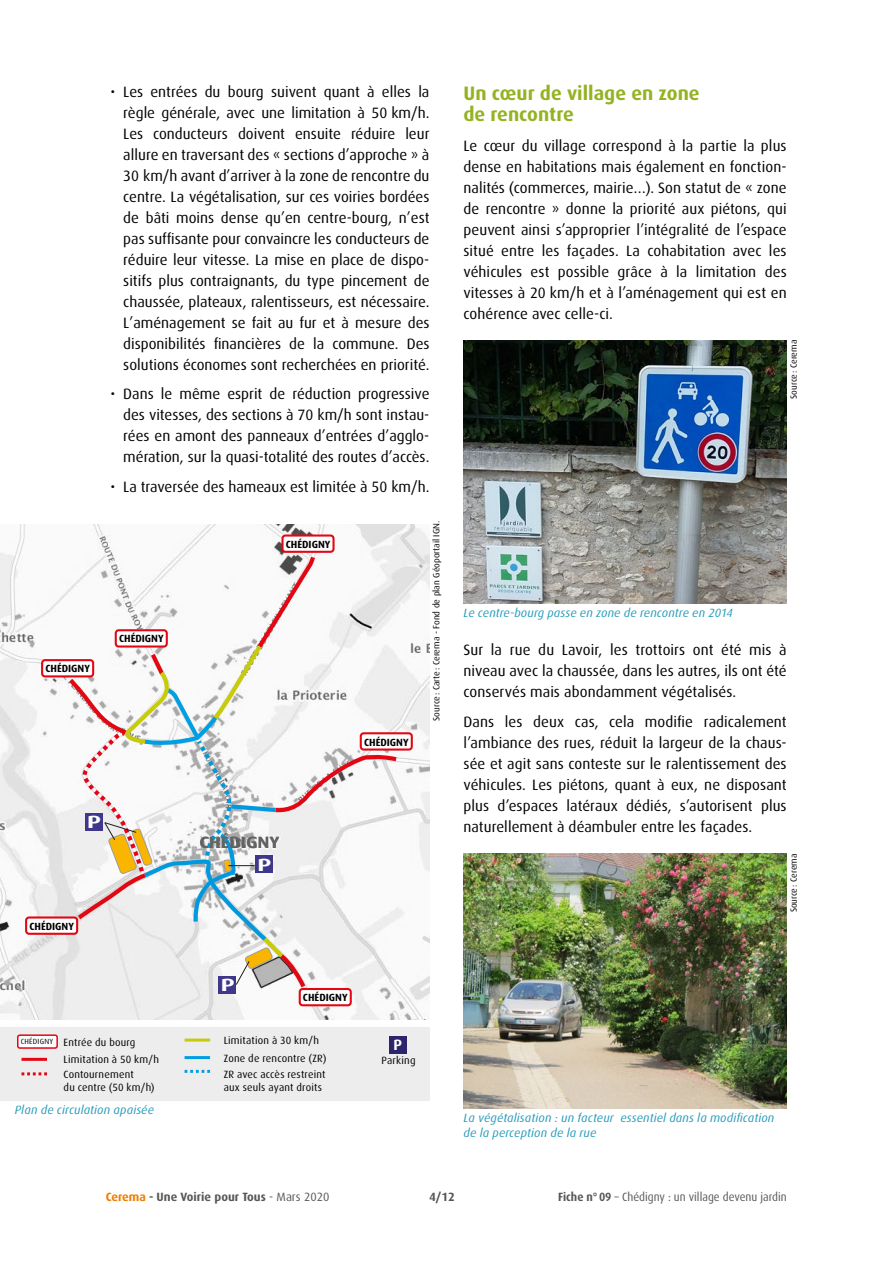
<style>
.page{position:relative;width:893px;height:1263px;background:#fff}
.page>*{position:absolute;margin:0;border:0;box-sizing:border-box;transform-origin:0 0}
.Titre_2{font:700 19.5px/21px "Dax OT";color:#95b222}
.t1{font:700 17.7px "Dax OT";color:#fff;scale:1.37 1}
.t2{font:700 16.5px "Dax OT";color:#646363;scale:1.12 1}
.corps_de_texte{font:15px/21px "Dax OT";color:#000;text-align:justify}
.corps_de_texte-2{font:700 15px "Dax OT";color:#fff}
.légende{font:italic 12px/15px "Dax OT";letter-spacing:.015em;color:#279cba}
.t3{font:12px "Dax OT";color:#575756;scale:.93 1}
.t4{font:700 12px "Dax OT";color:#575756}
.corps_de_texte-3{font:10.5px/12.6px "Dax OT";letter-spacing:.02em;color:#000}
.t5{font:700 10.35px "Dax OT";color:#000}
.Source{font:9px "Dax OT";color:#000}
.corps_de_texte-4{font:7.5px "Dax OT";letter-spacing:.035em;color:#000}
.s1{color:#ef7d00}
.s2{font-weight:400}
.s3{font-weight:700}
</style>
<div class="page">
<img style="left:463px;top:340px;width:324px;height:263px">
<img style="left:463px;top:854px;width:324px;height:254px">
<div style="left:0;top:1027px;width:429px;height:73px;background:#ededed"></div>
<img style="left:0;top:524px;width:429px;height:495px">
<div style="left:218px;top:976px;width:18px;height:17px;background:#3f378c"></div>
<svg style="left:67px;top:553px;width:334px;height:439px"></svg>
<div style="left:42px;top:660px;width:51px;height:16px;background:#fff;border-radius:3px"></div>
<div style="left:41px;top:659px;width:53px;height:18px;border:2px solid #e30613;border-radius:3px"></div>
<div style="left:116px;top:630px;width:51px;height:16px;background:#fff;border-radius:3px"></div>
<div style="left:115px;top:629px;width:53px;height:18px;border:2px solid #e30613;border-radius:3px"></div>
<div style="left:282px;top:535px;width:52px;height:17px;background:#fff;border-radius:3px"></div>
<div style="left:281px;top:534px;width:54px;height:19px;border:2px solid #e30613;border-radius:3px"></div>
<div style="left:361px;top:733px;width:51px;height:16px;background:#fff;border-radius:3px"></div>
<div style="left:360px;top:732px;width:53px;height:19px;border:2px solid #e30613;border-radius:3px"></div>
<div style="left:300px;top:989px;width:51px;height:16px;background:#fff;border-radius:3px"></div>
<div style="left:299px;top:988px;width:53px;height:18px;border:2px solid #e30613;border-radius:3px"></div>
<div style="left:26px;top:917px;width:51px;height:17px;background:#fff;border-radius:3px"></div>
<div style="left:25px;top:916px;width:53px;height:19px;border:2px solid #e30613;border-radius:3px"></div>
<div style="left:389px;top:1036px;width:17px;height:18px;background:#2c256c"></div>
<hr style="left:22px;top:1058px;width:25px;height:3px;background:#e30613">
<svg style="left:22px;top:1072px;width:25px;height:3px"></svg>
<div style="left:18px;top:1035px;width:39px;height:13px;background:#fff;border-radius:2px"></div>
<div style="left:17px;top:1034px;width:41px;height:15px;border:2px solid #e30613;border-radius:2px"></div>
<hr style="left:185px;top:1038px;width:25px;height:3px;background:#c7cb08">
<hr style="left:185px;top:1056px;width:25px;height:3px;background:#009fe3">
<svg style="left:185px;top:1070px;width:25px;height:3px"></svg>
<p class="t5" style="left:45px;top:663px;width:46px">CHÉDIGNY</p>
<p class="corps_de_texte" style="left:123px;top:81px;width:308px;text-indent:-13px">• Les entrées du bourg suivent quant à elles la règle générale, avec une limitation à 50 km/h.<br>Les conducteurs doivent ensuite réduire leur allure en traversant des « sections d’approche » à 30 km/h avant d’arriver à la zone de rencontre du centre. La végétalisation, sur ces voiries bordées de bâti moins dense qu’en centre-bourg, n’est pas suffisante pour convaincre les conducteurs de réduire leur vitesse. La mise en place de dispo&shy;sitifs plus contraignants, du type pincement de chaussée, plateaux, ralentisseurs, est nécessaire.<br>L’aménagement se fait au fur et à mesure des disponibilités financières de la commune. Des solutions économes sont recherchées en priorité.</p>
<p class="corps_de_texte" style="left:123px;top:384px;width:308px;text-indent:-13px">• Dans le même esprit de réduction progressive des vitesses, des sections à 70 km/h sont instau&shy;rées en amont des panneaux d’entrées d’agglo&shy;mération, sur la quasi-totalité des routes d’accès.</p>
<p class="corps_de_texte" style="left:111px;top:476px;width:320px">• La traversée des hameaux est limitée à 50 km/h.</p>
<p class="t5" style="left:119px;top:633px;width:46px">CHÉDIGNY</p>
<p class="t5" style="left:286px;top:538px;width:46px">CHÉDIGNY</p>
<p class="t5" style="left:364px;top:736px;width:46px">CHÉDIGNY</p>
<p class="Source" style="left:431px;top:721px;width:201px;rotate:-90deg">Source: Carte: Cerema - Fond de plan Géoportail IGN.</p>
<p class="t1" style="left:87px;top:812px;width:12px">P</p>
<p class="t5" style="left:29px;top:920px;width:46px">CHÉDIGNY</p>
<p class="t2" style="left:200px;top:833px;width:72px">CHÉDIGNY</p>
<p class="t1" style="left:258px;top:855px;width:12px">P</p>
<p class="t1" style="left:221px;top:975px;width:12px">P</p>
<p class="t5" style="left:303px;top:992px;width:46px">CHÉDIGNY</p>
<p class="corps_de_texte-4" style="left:21px;top:1037px;width:34px">CHÉDIGNY</p>
<p class="corps_de_texte-3" style="left:64px;top:1036px;width:73px">Entrée du bourg</p>
<p class="corps_de_texte-3" style="left:64px;top:1053px;width:97px">Limitation à 50 km/h</p>
<p class="corps_de_texte-3" style="left:64px;top:1068px;width:93px">Contournement<br>du centre (50 km/h)</p>
<p class="légende" style="left:15px;top:1102px;width:141px">Plan de circulation apaisée</p>
<p class="corps_de_texte-3" style="left:224px;top:1034px;width:97px">Limitation à 30 km/h</p>
<p class="corps_de_texte-3" style="left:224px;top:1052px;width:104px">Zone de rencontre (ZR)</p>
<p class="corps_de_texte-3" style="left:224px;top:1068px;width:103px">ZR avec accès restreint aux seuls ayant droits</p>
<p class="corps_de_texte-2" style="left:394px;top:1036px;width:10px">P</p>
<p class="corps_de_texte-3" style="left:381px;top:1054px;width:36px">Parking</p>
<p class="Titre_2" style="left:463px;top:83px;width:238px">Un cœur de village en zone de rencontre</p>
<p class="corps_de_texte" style="left:463px;top:135px;width:325px">Le cœur du village correspond à la partie la plus dense en habitations mais également en fonction&shy;nalités (commerces, mairie…). Son statut de « zone de rencontre » donne la priorité aux piétons, qui peuvent ainsi s’approprier l’intégralité de l’espace situé entre les façades. La cohabitation avec les véhicules est possible grâce à la limitation des vitesses à 20 km/h et à l’aménagement qui est en cohérence avec celle-ci.</p>
<p class="Source" style="left:789px;top:399px;width:60px;rotate:-90deg">Source: Cerema</p>
<p class="légende" style="left:463px;top:605px;width:271px">Le centre-bourg passe en zone de rencontre en 2014</p>
<p class="corps_de_texte" style="left:463px;top:639px;width:325px">Sur la rue du Lavoir, les trottoirs ont été mis à niveau avec la chaussée, dans les autres, ils ont été conservés mais abondamment végétalisés.</p>
<p class="corps_de_texte" style="left:463px;top:711px;width:325px">Dans les deux cas, cela modifie radicalement l’ambiance des rues, réduit la largeur de la chaus&shy;sée et agit sans conteste sur le ralentissement des véhicules. Les piétons, quant à eux, ne disposant plus d’espaces latéraux dédiés, s’autorisent plus naturellement à déambuler entre les façades.</p>
<p class="Source" style="left:789px;top:912px;width:60px;rotate:-90deg">Source: Cerema</p>
<p class="légende" style="left:463px;top:1110px;width:312px">La végétalisation : un facteur essentiel dans la modification de la perception de la rue</p>
<p class="t4" style="left:106px;top:1190px;width:225px"><span class="s1">Cerema</span> - Une Voirie pour Tous <span class="s2">- Mars 2020</span></p>
<p class="t4" style="left:429px;top:1190px;width:27px">4/12</p>
<p class="t3" style="left:558px;top:1190px;width:247px"><span class="s3">Fiche n°09</span> – Chédigny : un village devenu jardin</p>
</div>
